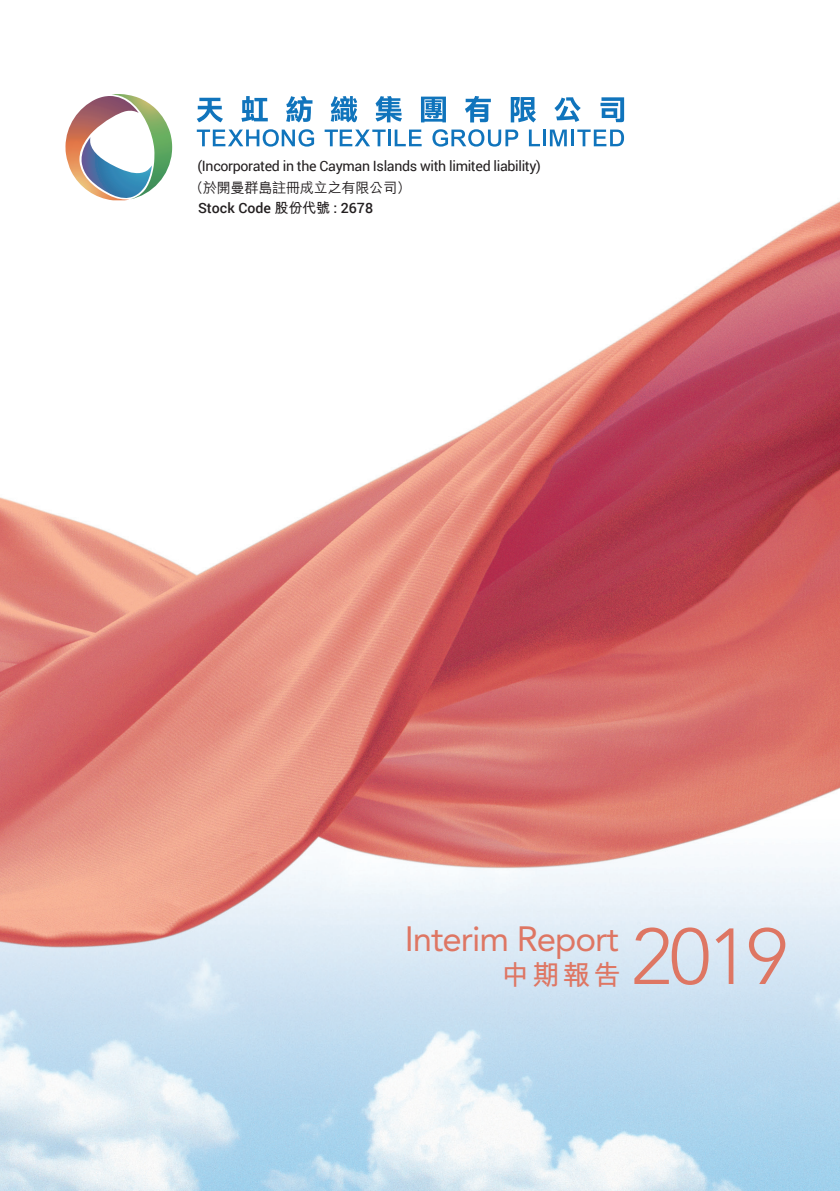
<style>
.page{position:relative;width:840px;height:1191px;background:#fff}
.page>*{position:absolute;margin:0;border:0;box-sizing:border-box;transform-origin:0 0}
.t1{font:300 78.4px "Avenir LT Std";color:#de7663}
.t2{font:34.8px "Avenir LT Std";letter-spacing:-.03em;color:#de7663}
.t3{font:700 27.8px "M Hei HK";color:#de7663}
.t4{font:14.2px "Roboto";letter-spacing:-.025em;color:#231f20}
.t5{font:500 14.2px "Roboto";color:#231f20}
.t6{font:500 14.2px "M Hei HK";letter-spacing:-.025em;color:#231f20}
.s1{font-family:"M Hei HK";font-weight:700}
</style>
<div class="page">
<img style="left:0;top:96px;width:839px;height:1095px">
<svg style="left:65px;top:94px;width:107px;height:110px"></svg>
<svg style="left:197px;top:98px;width:26px;height:24px"></svg>
<svg style="left:241px;top:96px;width:26px;height:26px"></svg>
<svg style="left:286px;top:96px;width:26px;height:26px"></svg>
<svg style="left:330px;top:96px;width:27px;height:26px"></svg>
<svg style="left:375px;top:96px;width:26px;height:26px"></svg>
<svg style="left:420px;top:97px;width:25px;height:25px"></svg>
<svg style="left:464px;top:96px;width:26px;height:26px"></svg>
<svg style="left:510px;top:97px;width:25px;height:25px"></svg>
<svg style="left:554px;top:97px;width:26px;height:25px"></svg>
<svg style="left:600px;top:97px;width:23px;height:25px"></svg>
<svg style="left:197px;top:129px;width:117px;height:18px"></svg>
<svg style="left:324px;top:130px;width:61px;height:16px"></svg>
<hr style="left:388px;top:130px;width:3px;height:16px;background:#1074bc">
<svg style="left:394px;top:130px;width:27px;height:16px"></svg>
<svg style="left:432px;top:129px;width:86px;height:18px"></svg>
<svg style="left:528px;top:130px;width:38px;height:16px"></svg>
<hr style="left:570px;top:130px;width:3px;height:16px;background:#1074bc">
<svg style="left:577px;top:130px;width:46px;height:16px"></svg>
<p class="t4" style="left:197px;top:156px;width:345px">(Incorporated in the Cayman Islands with limited liability)</p>
<p class="t6" style="left:189px;top:177px;width:223px">（於開曼群島註冊成立之有限公司）</p>
<p class="t5" style="left:198px;top:198px;width:176px">Stock Code <span class="s1">股份代號</span> : 2678</p>
<h2 class="t2" style="left:404px;top:919px;width:215px">Interim Report</h2>
<h3 class="t3" style="left:501px;top:954px;width:121px">中期報告</h3>
<h1 class="t1" style="left:630px;top:911px;width:158px">2019</h1>
</div>
